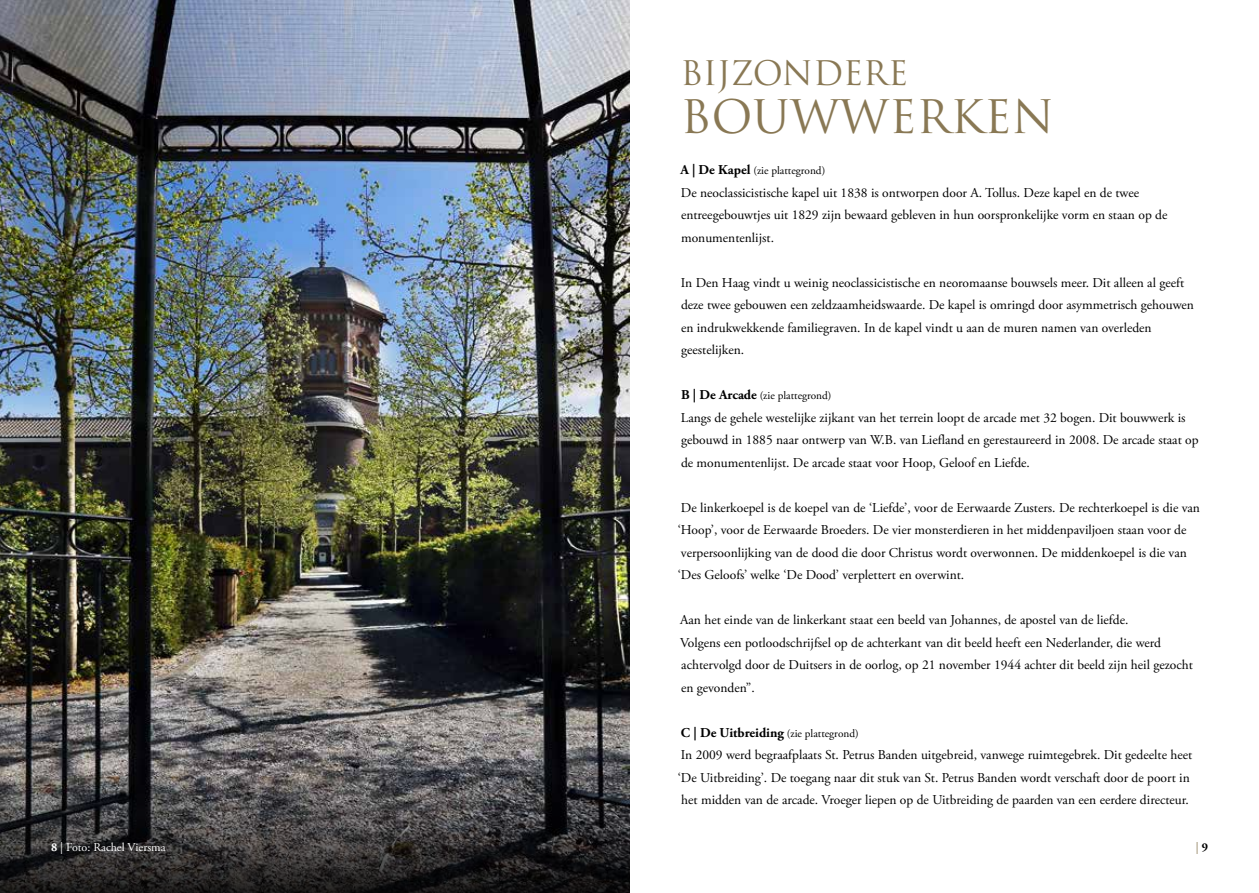
<style>
.page{position:relative;width:1259px;height:893px;background:#fff}
.page>*{position:absolute;margin:0;border:0;box-sizing:border-box;transform-origin:0 0}
.t1{font:45px "Trajan Pro";color:#897854}
.t2{font:33px "Trajan Pro";color:#897854}
.t3{font:13.5px/22.5px "Adobe Garamond Pro";color:#000}
.t4{font:12px "Adobe Garamond Pro";color:#fff}
.t5{font:12px "Adobe Garamond Pro";color:#897854}
.t6{font:11.25px "Adobe Garamond Pro";color:#000}
.s1{font-weight:700;font-size:13.5px}
.s2{font-weight:700}
.s3{font-weight:700;color:#000}
</style>
<div class="page">
<img style="left:0;top:0;width:629px;height:765px">
<svg style="left:0;top:765px;width:629px;height:128px;background:#3b393a"></svg>
<h2 class="t2" style="left:680px;top:52px;width:229px">BIJZONDERE</h2>
<h1 class="t1" style="left:680px;top:88px;width:375px">BOUWWERKEN</h1>
<p class="t6" style="left:680px;top:164px;width:146px"><span class="s1">A | De Kapel</span> (zie plattegrond)</p>
<p class="t3" style="left:681px;top:181px;width:488px">De neoclassicistische kapel uit 1838 is ontworpen door A. Tollus. Deze kapel en de twee entreegebouwtjes uit 1829 zijn bewaard gebleven in hun oorspronkelijke vorm en staan op de monumentenlijst.</p>
<p class="t3" style="left:681px;top:271px;width:515px">In Den Haag vindt u weinig neoclassicistische en neoromaanse bouwsels meer. Dit alleen al geeft deze twee gebouwen een zeldzaamheidswaarde. De kapel is omringd door asymmetrisch gehouwen en indrukwekkende familiegraven. In de kapel vindt u aan de muren namen van overleden geestelijken.</p>
<p class="t6" style="left:681px;top:389px;width:152px"><span class="s1">B | De Arcade</span> (zie plattegrond)</p>
<p class="t3" style="left:681px;top:406px;width:519px">Langs de gehele westelijke zijkant van het terrein loopt de arcade met 32 bogen. Dit bouwwerk is gebouwd in 1885 naar ontwerp van W.B. van Liefland en gerestaureerd in 2008. De arcade staat op de monumentenlijst. De arcade staat voor Hoop, Geloof en Liefde.</p>
<p class="t3" style="left:678px;top:496px;width:524px">De linkerkoepel is de koepel van de ‘Liefde’, voor de Eerwaarde Zusters. De rechterkoepel is die van ‘Hoop’, voor de Eerwaarde Broeders. De vier monsterdieren in het middenpaviljoen staan voor de verpersoonlijking van de dood die door Christus wordt overwonnen. De middenkoepel is die van ‘Des Geloofs’ welke ‘De Dood’ verplettert en overwint.</p>
<p class="t3" style="left:680px;top:609px;width:514px">Aan het einde van de linkerkant staat een beeld van Johannes, de apostel van de liefde.<br>Volgens een potloodschrijfsel op de achterkant van dit beeld heeft een Nederlander, die werd achtervolgd door de Duitsers in de oorlog, op 21 november 1944 achter dit beeld zijn heil gezocht en gevonden”.</p>
<p class="t6" style="left:681px;top:726px;width:179px"><span class="s1">C | De Uitbreiding</span> (zie plattegrond)</p>
<p class="t3" style="left:678px;top:744px;width:516px">In 2009 werd begraafplaats St. Petrus Banden uitgebreid, vanwege ruimtegebrek. Dit gedeelte heet ‘De Uitbreiding’. De toegang naar dit stuk van St. Petrus Banden wordt verschaft door de poort in het midden van de arcade. Vroeger liepen op de Uitbreiding de paarden van een eerdere directeur.</p>
<p class="t4" style="left:51px;top:840px;width:116px"><span class="s2">8</span> | Foto: Rachel Viersma</p>
<p class="t5" style="left:1195px;top:840px;width:14px">| <span class="s3">9</span></p>
</div>
